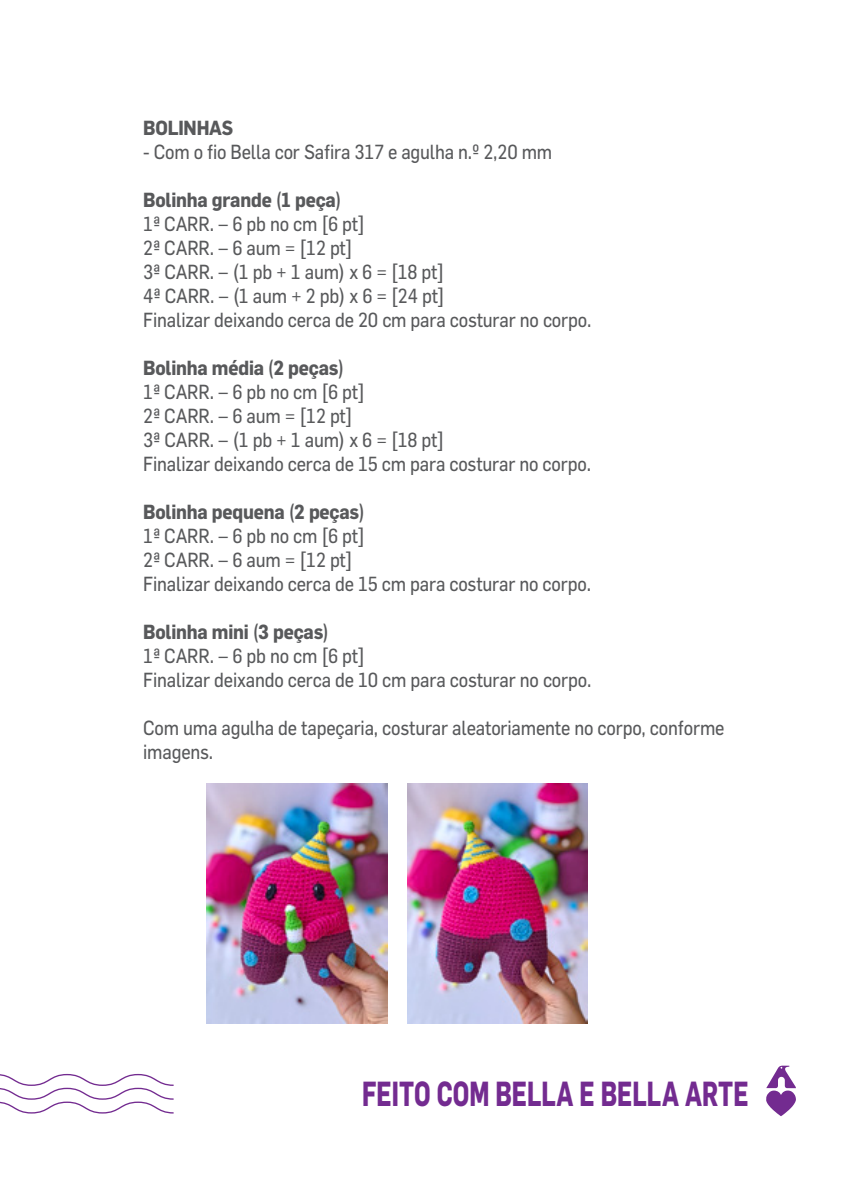
<style>
.page{position:relative;width:851px;height:1191px;background:#fff}
.page>*{position:absolute;margin:0;border:0;box-sizing:border-box;transform-origin:0 0}
.t1{font:700 34.2px "Flama";color:#732b90;scale:.7 1}
.t2{font:20px/24px "Flama";letter-spacing:-.01em;color:#58595b;scale:.9 1}
.t3{font:700 20px "Flama";letter-spacing:-.01em;color:#58595b;scale:.9 1}
</style>
<div class="page">
<svg style="left:0;top:1074px;width:173px;height:39px"></svg>
<svg style="left:766px;top:1065px;width:30px;height:51px"></svg>
<img style="left:207px;top:783px;width:180px;height:240px">
<img style="left:407px;top:783px;width:180px;height:240px">
<p class="t3" style="left:143px;top:116px;width:102px">BOLINHAS</p>
<p class="t2" style="left:143px;top:139px;width:456px">- Com o fio Bella cor Safira 317 e agulha n.º 2,20 mm</p>
<p class="t3" style="left:143px;top:188px;width:221px">Bolinha grande (1 peça)</p>
<p class="t2" style="left:143px;top:211px;width:499px">1ª CARR. – 6 pb no cm [6 pt]<br>2ª CARR. – 6 aum = [12 pt]<br>3ª CARR. – (1 pb + 1 aum) x 6 = [18 pt]<br>4ª CARR. – (1 aum + 2 pb) x 6 = [24 pt]<br>Finalizar deixando cerca de 20 cm para costurar no corpo.</p>
<p class="t3" style="left:143px;top:356px;width:224px">Bolinha média (2 peças)</p>
<p class="t2" style="left:143px;top:379px;width:499px">1ª CARR. – 6 pb no cm [6 pt]<br>2ª CARR. – 6 aum = [12 pt]<br>3ª CARR. – (1 pb + 1 aum) x 6 = [18 pt]<br>Finalizar deixando cerca de 15 cm para costurar no corpo.</p>
<p class="t3" style="left:143px;top:500px;width:247px">Bolinha pequena (2 peças)</p>
<p class="t2" style="left:143px;top:523px;width:499px">1ª CARR. – 6 pb no cm [6 pt]<br>2ª CARR. – 6 aum = [12 pt]<br>Finalizar deixando cerca de 15 cm para costurar no corpo.</p>
<p class="t3" style="left:143px;top:620px;width:207px">Bolinha mini (3 peças)</p>
<p class="t2" style="left:143px;top:643px;width:499px">1ª CARR. – 6 pb no cm [6 pt]<br>Finalizar deixando cerca de 10 cm para costurar no corpo.</p>
<p class="t2" style="left:143px;top:715px;width:647px">Com uma agulha de tapeçaria, costurar aleatoriamente no corpo, conforme imagens.</p>
<h1 class="t1" style="left:362px;top:1073px;width:553px">FEITO COM BELLA E BELLA ARTE</h1>
</div>
